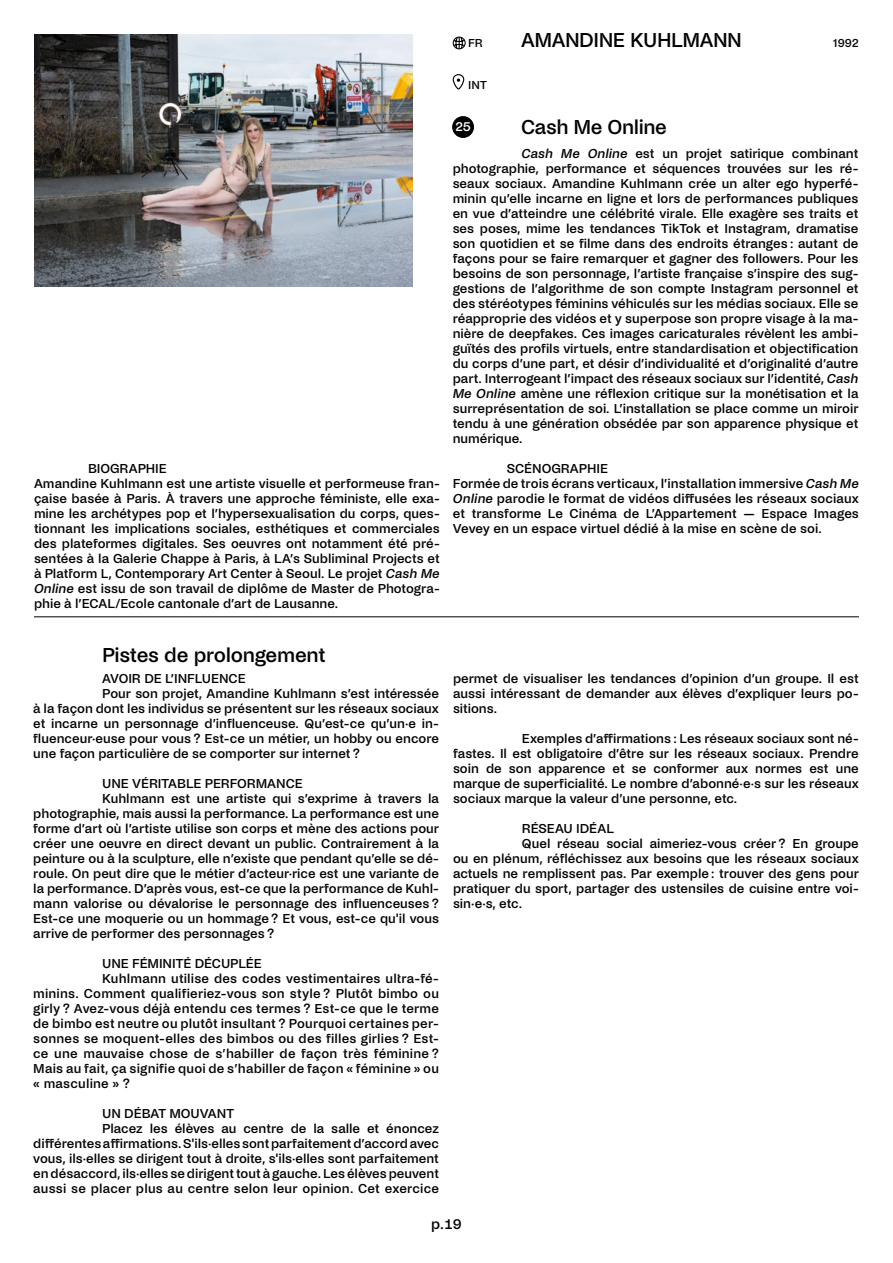
<style>
.page{position:relative;width:893px;height:1263px;background:#fff}
.page>*{position:absolute;margin:0;border:0;box-sizing:border-box;transform-origin:0 0}
.t1{font:500 21px "Noi Grotesk";letter-spacing:-.02em;color:#000}
.t2{font:500 15px "Noi Grotesk";color:#000}
.t3{font:500 13.5px/15px "Noi Grotesk";color:#000;text-align:justify}
.t4{font:500 13.5px "Noi Grotesk";color:#fff}
.t5{font:500 12px "Noi Grotesk";color:#000}
.s1{font-style:italic}
</style>
<div class="page">
<svg style="left:452px;top:36px;width:14px;height:14px"></svg>
<div style="left:453px;top:37px;width:13px;height:12px;border:1px solid #000;border-radius:50%"></div>
<div style="left:452px;top:116px;width:22px;height:22px;background:#000;border-radius:50%"></div>
<hr style="left:34px;top:616px;width:825px;height:1px;background:#000">
<div style="left:453px;top:74px;width:11px;height:16px;border:1px solid #000;border-radius:5px"></div>
<img style="left:34px;top:34px;width:378px;height:253px">
<p class="t5" style="left:468px;top:36px;width:16px">FR</p>
<p class="t5" style="left:468px;top:78px;width:20px">INT</p>
<h1 class="t1" style="left:521px;top:28px;width:222px">AMANDINE KUHLMANN</h1>
<p class="t4" style="left:455px;top:119px;width:10px">3</p>
<h1 class="t1" style="left:521px;top:115px;width:147px">Cash Me Online</h1>
<p class="t4" style="left:455px;top:119px;width:17px">25</p>
<p class="t5" style="left:833px;top:36px;width:27px">1992</p>
<p class="t3" style="left:34px;top:461px;width:407px;text-align:left;text-indent:54px">BIOGRAPHIE<br>Amandine Kuhlmann est une artiste visuelle et performeuse fran&shy;çaise basée à Paris. À travers une approche féministe, elle exa&shy;mine les archétypes pop et l’hypersexualisation du corps, ques&shy;tionnant les implications sociales, esthétiques et commerciales des plateformes digitales. Ses oeuvres ont notamment été pré&shy;sentées à la Galerie Chappe à Paris, à LA’s Subliminal Projects et à Platform L, Contemporary Art Center à Seoul. Le projet <span class="s1">Cash Me Online</span> est issu de son travail de diplôme de Master de Photogra&shy;phie à l’ECAL/Ecole cantonale d’art de Lausanne.</p>
<p class="t3" style="left:453px;top:146px;width:407px;text-indent:69px"><span class="s1">Cash Me Online</span> est un projet satirique combinant photographie, performance et séquences trouvées sur les ré&shy;seaux sociaux. Amandine Kuhlmann crée un alter ego hyperfé&shy;minin qu’elle incarne en ligne et lors de performances publiques en vue d’atteindre une célébrité virale. Elle exagère ses traits et ses poses, mime les tendances TikTok et Instagram, dramatise son quotidien et se filme dans des endroits étranges : autant de façons pour se faire remarquer et gagner des followers. Pour les besoins de son personnage, l’artiste française s’inspire des sug&shy;gestions de l’algorithme de son compte Instagram personnel et des stéréotypes féminins véhiculés sur les médias sociaux. Elle se réapproprie des vidéos et y superpose son propre visage à la ma&shy;nière de deepfakes. Ces images caricaturales révèlent les ambi&shy;guïtés des profils virtuels, entre standardisation et objectification du corps d’une part, et désir d’individualité et d’originalité d’autre part. Interrogeant l’impact des réseaux sociaux sur l’identité, <span class="s1">Cash Me Online</span> amène une réflexion critique sur la monétisation et la surreprésentation de soi. L’installation se place comme un miroir tendu à une génération obsédée par son apparence physique et numérique.</p>
<p class="t3" style="left:453px;top:461px;width:408px;text-align:left;text-indent:54px">SCÉNOGRAPHIE<br>Formée de trois écrans verticaux, l’installation immersive <span class="s1">Cash Me Online</span> parodie le format de vidéos diffusées les réseaux sociaux et transforme Le Cinéma de L’Appartement — Espace Images Vevey en un espace virtuel dédié à la mise en scène de soi.</p>
<h1 class="t1" style="left:102px;top:643px;width:225px">Pistes de prolongement</h1>
<p class="t3" style="left:102px;top:671px;width:145px">AVOIR DE L’INFLUENCE</p>
<p class="t3" style="left:102px;top:686px;width:338px">Pour son projet, Amandine Kuhlmann s’est intéressée</p>
<p class="t3" style="left:33px;top:701px;width:407px">à la façon dont les individus se présentent sur les réseaux sociaux</p>
<p class="t3" style="left:33px;top:716px;width:407px">et incarne un personnage d’influenceuse. Qu’est-ce qu’un·e in-</p>
<p class="t3" style="left:33px;top:731px;width:407px">fluenceur·euse pour vous ? Est-ce un métier, un hobby ou encore</p>
<p class="t3" style="left:33px;top:746px;width:328px">une façon particulière de se comporter sur internet ?</p>
<p class="t3" style="left:102px;top:776px;width:202px">UNE VÉRITABLE PERFORMANCE</p>
<p class="t3" style="left:102px;top:791px;width:338px">Kuhlmann est une artiste qui s’exprime à travers la</p>
<p class="t3" style="left:33px;top:806px;width:407px">photographie, mais aussi la performance. La performance est une</p>
<p class="t3" style="left:33px;top:821px;width:407px">forme d’art où l’artiste utilise son corps et mène des actions pour</p>
<p class="t3" style="left:33px;top:836px;width:407px">créer une oeuvre en direct devant un public. Contrairement à la</p>
<p class="t3" style="left:33px;top:851px;width:407px">peinture ou à la sculpture, elle n’existe que pendant qu’elle se dé-</p>
<p class="t3" style="left:33px;top:866px;width:407px">roule. On peut dire que le métier d’acteur·rice est une variante de</p>
<p class="t3" style="left:33px;top:881px;width:407px">la performance. D’après vous, est-ce que la performance de Kuhl-</p>
<p class="t3" style="left:33px;top:896px;width:407px">mann valorise ou dévalorise le personnage des influenceuses ?</p>
<p class="t3" style="left:33px;top:911px;width:407px">Est-ce une moquerie ou un hommage ? Et vous, est-ce qu'il vous</p>
<p class="t3" style="left:33px;top:926px;width:242px">arrive de performer des personnages ?</p>
<p class="t3" style="left:102px;top:956px;width:161px">UNE FÉMINITÉ DÉCUPLÉE</p>
<p class="t3" style="left:102px;top:971px;width:338px">Kuhlmann utilise des codes vestimentaires ultra-fé-</p>
<p class="t3" style="left:33px;top:986px;width:407px">minins. Comment qualifieriez-vous son style ? Plutôt bimbo ou</p>
<p class="t3" style="left:33px;top:1001px;width:407px">girly ? Avez-vous déjà entendu ces termes ? Est-ce que le terme</p>
<p class="t3" style="left:33px;top:1016px;width:407px">de bimbo est neutre ou plutôt insultant ? Pourquoi certaines per-</p>
<p class="t3" style="left:33px;top:1031px;width:407px">sonnes se moquent-elles des bimbos ou des filles girlies ? Est-</p>
<p class="t3" style="left:33px;top:1046px;width:407px">ce une mauvaise chose de s’habiller de façon très féminine ?</p>
<p class="t3" style="left:33px;top:1061px;width:407px">Mais au fait, ça signifie quoi de s’habiller de façon « féminine » ou</p>
<p class="t3" style="left:33px;top:1076px;width:98px">« masculine » ?</p>
<p class="t3" style="left:102px;top:1106px;width:133px">UN DÉBAT MOUVANT</p>
<p class="t3" style="left:102px;top:1121px;width:338px">Placez les élèves au centre de la salle et énoncez</p>
<p class="t3" style="left:33px;top:1136px;width:407px">différentes affirmations. S'ils·elles sont parfaitement d’accord avec</p>
<p class="t3" style="left:33px;top:1151px;width:407px">vous, ils·elles se dirigent tout à droite, s'ils·elles sont parfaitement</p>
<p class="t3" style="left:33px;top:1166px;width:407px">en désaccord, ils·elles se dirigent tout à gauche. Les élèves peuvent</p>
<p class="t3" style="left:33px;top:1181px;width:407px">aussi se placer plus au centre selon leur opinion. Cet exercice</p>
<p class="t3" style="left:453px;top:671px;width:407px">permet de visualiser les tendances d’opinion d’un groupe. Il est aussi intéressant de demander aux élèves d’expliquer leurs po&shy;sitions.</p>
<p class="t3" style="left:453px;top:731px;width:407px;text-indent:69px">Exemples d’affirmations : Les réseaux sociaux sont né&shy;fastes. Il est obligatoire d’être sur les réseaux sociaux. Prendre soin de son apparence et se conformer aux normes est une marque de superficialité. Le nombre d’abonné·e·s sur les réseaux sociaux marque la valeur d’une personne, etc.</p>
<p class="t3" style="left:522px;top:821px;width:93px">RÉSEAU IDÉAL</p>
<p class="t3" style="left:522px;top:836px;width:338px">Quel réseau social aimeriez-vous créer ? En groupe</p>
<p class="t3" style="left:453px;top:851px;width:407px">ou en plénum, réfléchissez aux besoins que les réseaux sociaux</p>
<p class="t3" style="left:453px;top:866px;width:407px">actuels ne remplissent pas. Par exemple : trouver des gens pour</p>
<p class="t3" style="left:453px;top:881px;width:407px">pratiquer du sport, partager des ustensiles de cuisine entre voi-</p>
<p class="t3" style="left:453px;top:896px;width:71px">sin·e·s, etc.</p>
<p class="t2" style="left:431px;top:1215px;width:32px">p.19</p>
</div>
